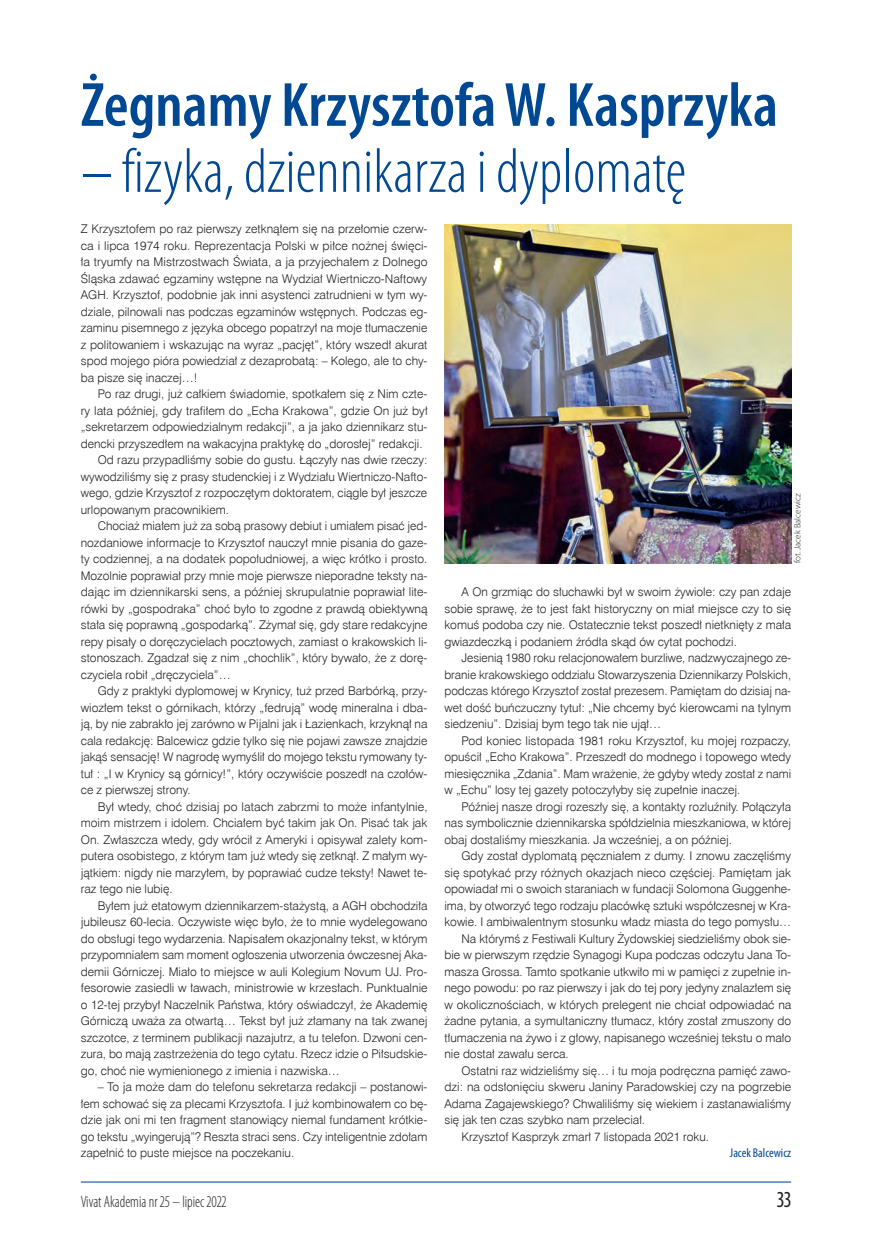
<style>
.page{position:relative;width:872px;height:1242px;background:#fff}
.page>*{position:absolute;margin:0;border:0;box-sizing:border-box;transform-origin:0 0}
.Tytuł_42_pkt{font:300 condensed 63px "Myriad Pro";color:#014892}
.Tytuł_42_pkt-2{font:600 condensed 63px "Myriad Pro";color:#014892}
.t1{font:condensed 23.1px "Myriad Pro";color:#231f20;scale:.91 1}
.t2{font:300 condensed 16.5px "Myriad Pro";color:#231f20;scale:.91 1}
.Autor{font:condensed 12.75px "Myriad Pro";color:#014892}
.Normal_bw{font:12px/16.5px "Swis 721 Lt EU";color:#231f20;text-align:justify}
.Autor_zdjęcia{font:300 9px "Myriad Pro";color:#231f20}
</style>
<div class="page">
<hr style="left:81px;top:1181px;width:710px;height:1px;background:#014892">
<img style="left:444px;top:224px;width:347px;height:339px">
<p class="Tytuł_42_pkt-2" style="left:81px;top:70px;width:698px">Żegnamy Krzysztofa W. Kasprzyka</p>
<p class="Tytuł_42_pkt" style="left:81px;top:137px;width:607px">– fizyka, dziennikarza i dyplomatę</p>
<p class="Normal_bw" style="left:81px;top:221px;width:348px">Z Krzysztofem po raz pierwszy zetknąłem się na przełomie czerw&shy;ca i lipca 1974 roku. Reprezentacja Polski w piłce nożnej święci&shy;ła tryumfy na Mistrzostwach Świata, a ja przyjechałem z Dolnego Śląska zdawać egzaminy wstępne na Wydział Wiertniczo-Naftowy AGH. Krzysztof, podobnie jak inni asystenci zatrudnieni w tym wy&shy;dziale, pilnowali nas podczas egzaminów wstępnych. Podczas eg&shy;zaminu pisemnego z języka obcego popatrzył na moje tłumaczenie z politowaniem i wskazując na wyraz „pacjęt”, który wszedł akurat spod mojego pióra powiedział z dezaprobatą: – Kolego, ale to chy&shy;ba pisze się inaczej…!</p>
<p class="Normal_bw" style="left:81px;top:386px;width:348px;text-indent:17px">Po raz drugi, już całkiem świadomie, spotkałem się z Nim czte&shy;ry lata później, gdy trafiłem do „Echa Krakowa”, gdzie On już był „sekretarzem odpowiedzialnym redakcji”, a ja jako dziennikarz stu&shy;dencki przyszedłem na wakacyjna praktykę do „dorosłej” redakcji.</p>
<p class="Normal_bw" style="left:81px;top:452px;width:348px;text-indent:17px">Od razu przypadliśmy sobie do gustu. Łączyły nas dwie rzeczy: wywodziliśmy się z prasy studenckiej i z Wydziału Wiertniczo-Nafto&shy;wego, gdzie Krzysztof z rozpoczętym doktoratem, ciągle był jeszcze urlopowanym pracownikiem.</p>
<p class="Normal_bw" style="left:81px;top:518px;width:348px;text-indent:17px">Chociaż miałem już za sobą prasowy debiut i umiałem pisać jed&shy;nozdaniowe informacje to Krzysztof nauczył mnie pisania do gaze&shy;ty codziennej, a na dodatek popołudniowej, a więc krótko i prosto.<br>Mozolnie poprawiał przy mnie moje pierwsze nieporadne teksty na&shy;dając im dziennikarski sens, a później skrupulatnie poprawiał lite&shy;rówki by „gospodraka” choć było to zgodne z prawdą obiektywną stała się poprawną „gospodarką”. Zżymał się, gdy stare redakcyjne repy pisały o doręczycielach pocztowych, zamiast o krakowskich li&shy;stonoszach. Zgadzał się z nim „chochlik”, który bywało, że z dorę&shy;czyciela robił „dręczyciela”…</p>
<p class="Normal_bw" style="left:81px;top:683px;width:348px;text-indent:17px">Gdy z praktyki dyplomowej w Krynicy, tuż przed Barbórką, przy&shy;wiozłem tekst o górnikach, którzy „fedrują” wodę mineralna i dba&shy;ją, by nie zabrakło jej zarówno w Pijalni jak i Łazienkach, krzyknął na cala redakcję: Balcewicz gdzie tylko się nie pojawi zawsze znajdzie jakąś sensację! W nagrodę wymyślił do mojego tekstu rymowany ty&shy;tuł : „I w Krynicy są górnicy!”, który oczywiście poszedł na czołów&shy;ce z pierwszej strony.</p>
<p class="Normal_bw" style="left:81px;top:798px;width:348px;text-indent:17px">Był wtedy, choć dzisiaj po latach zabrzmi to może infantylnie, moim mistrzem i idolem. Chciałem być takim jak On. Pisać tak jak On. Zwłaszcza wtedy, gdy wrócił z Ameryki i opisywał zalety kom&shy;putera osobistego, z którym tam już wtedy się zetknął. Z małym wy&shy;jątkiem: nigdy nie marzyłem, by poprawiać cudze teksty! Nawet te&shy;raz tego nie lubię.</p>
<p class="Normal_bw" style="left:81px;top:897px;width:348px;text-indent:17px">Byłem już etatowym dziennikarzem-‑stażystą, a AGH obchodziła jubileusz 60-lecia. Oczywiste więc było, że to mnie wydelegowano do obsługi tego wydarzenia. Napisałem okazjonalny tekst, w którym przypomniałem sam moment ogłoszenia utworzenia ówczesnej Aka&shy;demii Górniczej. Miało to miejsce w auli Kolegium Novum UJ. Pro&shy;fesorowie zasiedli w ławach, ministrowie w krzesłach. Punktualnie o 12-tej przybył Naczelnik Państwa, który oświadczył, że Akademię Górniczą uważa za otwartą… Tekst był już złamany na tak zwanej szczotce, z terminem publikacji nazajutrz, a tu telefon. Dzwoni cen&shy;zura, bo mają zastrzeżenia do tego cytatu. Rzecz idzie o Piłsudskie&shy;go, choć nie wymienionego z imienia i nazwiska…</p>
<p class="Normal_bw" style="left:81px;top:1079px;width:348px;text-indent:17px">– To ja może dam do telefonu sekretarza redakcji – postanowi&shy;łem schować się za plecami Krzysztofa. I już kombinowałem co bę&shy;dzie jak oni mi ten fragment stanowiący niemal fundament krótkie&shy;go tekstu „wyingerują”? Reszta straci sens. Czy inteligentnie zdołam zapełnić to puste miejsce na poczekaniu.</p>
<p class="Autor_zdjęcia" style="left:792px;top:563px;width:71px;rotate:-90deg">fot. Jacek Balcewicz</p>
<p class="Normal_bw" style="left:444px;top:584px;width:348px;text-indent:17px">A On grzmiąc do słuchawki był w swoim żywiole: czy pan zdaje sobie sprawę, że to jest fakt historyczny on miał miejsce czy to się komuś podoba czy nie. Ostatecznie tekst poszedł nietknięty z mała gwiazdeczką i podaniem źródła skąd ów cytat pochodzi.</p>
<p class="Normal_bw" style="left:444px;top:650px;width:348px;text-indent:17px">Jesienią 1980 roku relacjonowałem burzliwe, nadzwyczajnego ze&shy;branie krakowskiego oddziału Stowarzyszenia Dziennikarzy Polskich, podczas którego Krzysztof został prezesem. Pamiętam do dzisiaj na&shy;wet dość buńczuczny tytuł: „Nie chcemy być kierowcami na tylnym siedzeniu”. Dzisiaj bym tego tak nie ujął…</p>
<p class="Normal_bw" style="left:444px;top:732px;width:348px;text-indent:17px">Pod koniec listopada 1981 roku Krzysztof, ku mojej rozpaczy, opuścił „Echo Krakowa”. Przeszedł do modnego i topowego wtedy miesięcznika „Zdania”. Mam wrażenie, że gdyby wtedy został z nami w „Echu” losy tej gazety potoczyłyby się zupełnie inaczej.</p>
<p class="Normal_bw" style="left:444px;top:798px;width:348px;text-indent:17px">Później nasze drogi rozeszły się, a kontakty rozluźniły. Połączyła nas symbolicznie dziennikarska spółdzielnia mieszkaniowa, w której obaj dostaliśmy mieszkania. Ja wcześniej, a on później.</p>
<p class="Normal_bw" style="left:444px;top:848px;width:348px;text-indent:17px">Gdy został dyplomatą pęczniałem z dumy. I znowu zaczęliśmy się spotykać przy różnych okazjach nieco częściej. Pamiętam jak opowiadał mi o swoich staraniach w fundacji Solomona Guggenhe&shy;ima, by otworzyć tego rodzaju placówkę sztuki współczesnej w Kra&shy;kowie. I ambiwalentnym stosunku władz miasta do tego pomysłu…</p>
<p class="Normal_bw" style="left:444px;top:930px;width:348px;text-indent:17px">Na którymś z Festiwali Kultury Żydowskiej siedzieliśmy obok sie&shy;bie w pierwszym rzędzie Synagogi Kupa podczas odczytu Jana To&shy;masza Grossa. Tamto spotkanie utkwiło mi w pamięci z zupełnie in&shy;nego powodu: po raz pierwszy i jak do tej pory jedyny znalazłem się w okolicznościach, w których prelegent nie chciał odpowiadać na żadne pytania, a symultaniczny tłumacz, który został zmuszony do tłumaczenia na żywo i z głowy, napisanego wcześniej tekstu o mało nie dostał zawału serca.</p>
<p class="Normal_bw" style="left:444px;top:1062px;width:348px;text-indent:17px">Ostatni raz widzieliśmy się… i tu moja podręczna pamięć zawo&shy;dzi: na odsłonięciu skweru Janiny Paradowskiej czy na pogrzebie Adama Zagajewskiego? Chwaliliśmy się wiekiem i zastanawialiśmy się jak ten czas szybko nam przeleciał.</p>
<p class="Normal_bw" style="left:461px;top:1128px;width:249px">Krzysztof Kasprzyk zmarł 7 listopada 2021 roku.</p>
<p class="Autor" style="left:730px;top:1145px;width:63px">Jacek Balcewicz</p>
<h3 class="t2" style="left:81px;top:1192px;width:162px">Vivat Akademia nr 25 – lipiec 2022</h3>
<h2 class="t1" style="left:777px;top:1185px;width:17px">33</h2>
</div>
